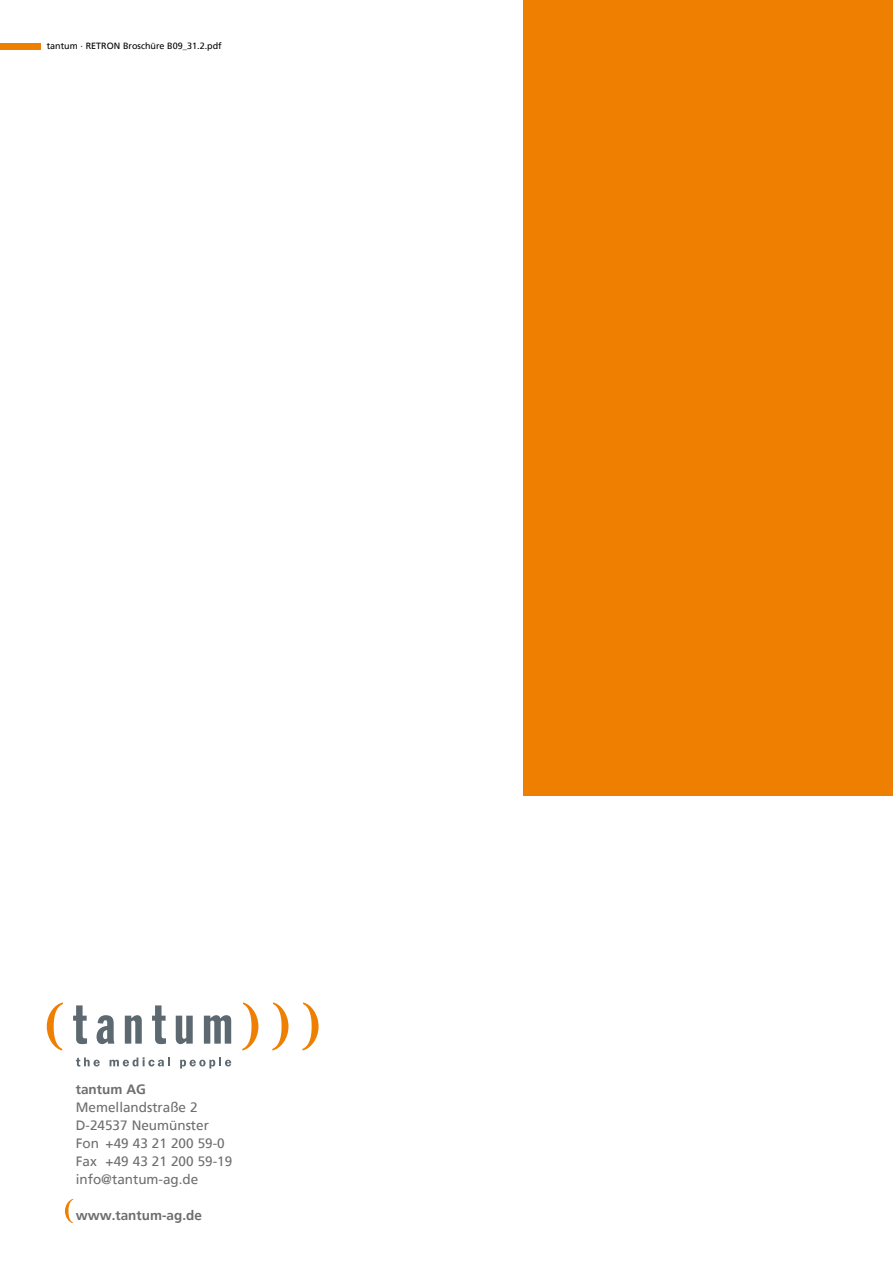
<style>
.page{position:relative;width:893px;height:1263px;background:#fff}
.page>*{position:absolute;margin:0;border:0;box-sizing:border-box;transform-origin:0 0}
.t1{font:13.5px/18px "Frutiger";color:#6d6e70}
.t2{font:700 13.5px "Frutiger";color:#6d6e70}
.t3{font:9px "Frutiger";color:#000}
</style>
<div class="page">
<div style="left:523px;top:0;width:370px;height:795px;background:#ee7f00"></div>
<svg style="left:47px;top:1002px;width:16px;height:48px"></svg>
<svg style="left:73px;top:1005px;width:14px;height:39px"></svg>
<svg style="left:97px;top:1015px;width:17px;height:29px"></svg>
<svg style="left:125px;top:1015px;width:17px;height:29px"></svg>
<svg style="left:152px;top:1005px;width:14px;height:39px"></svg>
<svg style="left:176px;top:1016px;width:17px;height:28px"></svg>
<svg style="left:204px;top:1015px;width:27px;height:29px"></svg>
<svg style="left:242px;top:1002px;width:16px;height:48px"></svg>
<svg style="left:272px;top:1002px;width:16px;height:48px"></svg>
<svg style="left:302px;top:1002px;width:17px;height:48px"></svg>
<svg style="left:76px;top:1057px;width:24px;height:9px"></svg>
<svg style="left:110px;top:1057px;width:60px;height:9px"></svg>
<svg style="left:180px;top:1057px;width:51px;height:11px"></svg>
<svg style="left:65px;top:1199px;width:8px;height:24px"></svg>
<div style="left:0;top:43px;width:41px;height:7px;background:#ee7f00"></div>
<p class="t3" style="left:47px;top:41px;width:177px">tantum · RETRON Broschüre B09_31.2.pdf</p>
<p class="t2" style="left:76px;top:1082px;width:72px">tantum AG</p>
<p class="t1" style="left:76px;top:1099px;width:158px">Memellandstraße 2<br>D-24537 Neumünster<br>Fon +49 43 21 200 59-0<br>Fax +49 43 21 200 59-19 info@tantum-ag.de</p>
<p class="t2" style="left:76px;top:1208px;width:128px">www.tantum-ag.de</p>
</div>
